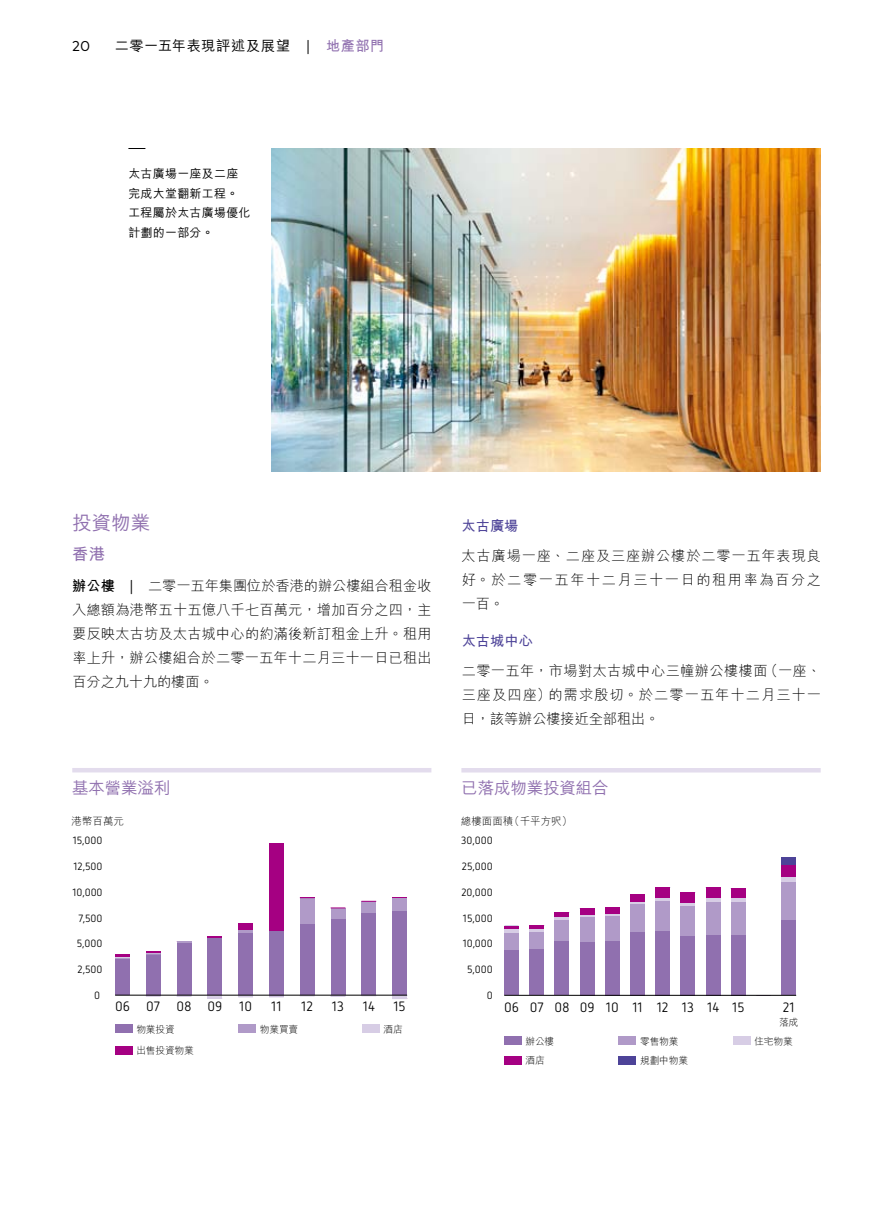
<style>
.page{position:relative;width:893px;height:1212px;background:#fff}
.page>*{position:absolute;margin:0;border:0;box-sizing:border-box;transform-origin:0 0}
.t1{font:500 19.5px "M Hei HK";color:#9070af}
.t2{font:500 16.5px "M Hei HK";letter-spacing:-.01em;color:#9070af}
.t3{font:700 16.5px "M Hei HK";color:#9070af}
.t4{font:300 14.25px/24px "M Hei HK";letter-spacing:.025em;color:#000;text-align:justify}
.t5{font:500 14.25px "M Hei HK";letter-spacing:.035em;color:#000}
.t6{font:700 14.25px "M Hei HK";color:#4d4398}
.t7{font:14.25px "Mark OT";color:#000}
.t8{font:13.5px "Netto OT";color:#000}
.t9{font:500 12px/19.5px "M Hei HK";letter-spacing:.02em;color:#000}
.t10{font:10.5px "Netto OT";color:#000}
.t11{font:300 10.5px "M Hei HK";color:#000}
.t12{font:300 9.75px/19.8px "M Hei HK";letter-spacing:-.02em;color:#000}
.s1{font-family:"Netto OT";font-weight:400}
.s2{font-weight:700;color:#9070af}
.s3{font-weight:700}
</style>
<div class="page">
<img style="left:271px;top:148px;width:550px;height:323px">
<svg style="left:128px;top:148px;width:17px;height:1px"></svg>
<hr style="left:115px;top:954px;width:15px;height:3px;background:#a50082">
<div style="left:238px;top:924px;width:15px;height:7px;background:#a50082"></div>
<div style="left:269px;top:843px;width:15px;height:89px;background:#a50082"></div>
<svg style="left:115px;top:957px;width:15px;height:2px"></svg>
<svg style="left:177px;top:942px;width:14px;height:2px"></svg>
<svg style="left:207px;top:936px;width:15px;height:2px"></svg>
<svg style="left:238px;top:931px;width:15px;height:2px"></svg>
<div style="left:300px;top:898px;width:15px;height:26px;background:#b09ac8"></div>
<div style="left:331px;top:908px;width:14px;height:11px;background:#b09ac8"></div>
<div style="left:361px;top:901px;width:15px;height:13px;background:#b09ac8"></div>
<div style="left:392px;top:898px;width:15px;height:13px;background:#b09ac8"></div>
<div style="left:115px;top:959px;width:15px;height:36px;background:#9070af"></div>
<div style="left:146px;top:953px;width:15px;height:42px;background:#9070af"></div>
<div style="left:177px;top:944px;width:14px;height:51px;background:#9070af"></div>
<div style="left:207px;top:938px;width:15px;height:57px;background:#9070af"></div>
<div style="left:238px;top:933px;width:15px;height:62px;background:#9070af"></div>
<div style="left:269px;top:932px;width:15px;height:63px;background:#9070af"></div>
<div style="left:300px;top:924px;width:15px;height:71px;background:#9070af"></div>
<div style="left:331px;top:919px;width:14px;height:76px;background:#9070af"></div>
<div style="left:361px;top:914px;width:15px;height:81px;background:#9070af"></div>
<div style="left:392px;top:911px;width:15px;height:84px;background:#9070af"></div>
<hr style="left:207px;top:995px;width:15px;height:3px;background:#d7cde5">
<hr style="left:392px;top:995px;width:15px;height:3px;background:#d7cde5">
<svg style="left:238px;top:996px;width:15px;height:1px"></svg>
<svg style="left:177px;top:996px;width:14px;height:1px"></svg>
<svg style="left:207px;top:998px;width:15px;height:1px"></svg>
<svg style="left:331px;top:996px;width:14px;height:1px"></svg>
<svg style="left:392px;top:998px;width:15px;height:1px"></svg>
<svg style="left:269px;top:996px;width:15px;height:1px"></svg>
<svg style="left:392px;top:897px;width:15px;height:1px"></svg>
<svg style="left:331px;top:907px;width:14px;height:2px"></svg>
<svg style="left:361px;top:901px;width:15px;height:1px"></svg>
<svg style="left:300px;top:897px;width:15px;height:2px"></svg>
<svg style="left:146px;top:951px;width:15px;height:3px"></svg>
<hr style="left:115px;top:995px;width:292px;height:1px;background:#000">
<div style="left:115px;top:1024px;width:17px;height:9px;background:#9070af"></div>
<div style="left:115px;top:1046px;width:17px;height:8px;background:#a50082"></div>
<div style="left:239px;top:1024px;width:17px;height:9px;background:#b09ac8"></div>
<div style="left:362px;top:1024px;width:17px;height:9px;background:#d7cde5"></div>
<div style="left:781px;top:857px;width:15px;height:8px;background:#4d4398"></div>
<svg style="left:504px;top:926px;width:15px;height:4px"></svg>
<hr style="left:529px;top:925px;width:15px;height:4px;background:#a50082">
<div style="left:555px;top:912px;width:14px;height:5px;background:#a50082"></div>
<div style="left:580px;top:908px;width:14px;height:7px;background:#a50082"></div>
<div style="left:605px;top:907px;width:15px;height:7px;background:#a50082"></div>
<div style="left:630px;top:895px;width:15px;height:7px;background:#a50082"></div>
<div style="left:655px;top:887px;width:15px;height:11px;background:#a50082"></div>
<div style="left:681px;top:892px;width:14px;height:11px;background:#a50082"></div>
<div style="left:706px;top:888px;width:14px;height:11px;background:#a50082"></div>
<div style="left:731px;top:888px;width:15px;height:10px;background:#a50082"></div>
<div style="left:781px;top:865px;width:15px;height:13px;background:#a50082"></div>
<hr style="left:504px;top:930px;width:15px;height:3px;background:#d7cde5">
<hr style="left:529px;top:929px;width:15px;height:3px;background:#d7cde5">
<hr style="left:555px;top:917px;width:14px;height:3px;background:#d7cde5">
<svg style="left:580px;top:915px;width:14px;height:2px"></svg>
<svg style="left:605px;top:914px;width:15px;height:2px"></svg>
<hr style="left:630px;top:902px;width:15px;height:3px;background:#d7cde5">
<hr style="left:655px;top:898px;width:15px;height:3px;background:#d7cde5">
<hr style="left:681px;top:903px;width:14px;height:3px;background:#d7cde5">
<hr style="left:706px;top:899px;width:14px;height:3px;background:#d7cde5">
<hr style="left:731px;top:898px;width:15px;height:4px;background:#d7cde5">
<hr style="left:781px;top:878px;width:15px;height:4px;background:#d7cde5">
<div style="left:504px;top:933px;width:15px;height:17px;background:#b09ac8"></div>
<div style="left:529px;top:932px;width:15px;height:17px;background:#b09ac8"></div>
<div style="left:555px;top:920px;width:14px;height:22px;background:#b09ac8"></div>
<div style="left:580px;top:917px;width:14px;height:25px;background:#b09ac8"></div>
<div style="left:605px;top:916px;width:15px;height:25px;background:#b09ac8"></div>
<div style="left:630px;top:905px;width:15px;height:27px;background:#b09ac8"></div>
<div style="left:655px;top:901px;width:15px;height:30px;background:#b09ac8"></div>
<div style="left:681px;top:906px;width:14px;height:30px;background:#b09ac8"></div>
<div style="left:706px;top:902px;width:14px;height:33px;background:#b09ac8"></div>
<div style="left:731px;top:902px;width:15px;height:33px;background:#b09ac8"></div>
<div style="left:781px;top:882px;width:15px;height:38px;background:#b09ac8"></div>
<div style="left:504px;top:950px;width:15px;height:45px;background:#9070af"></div>
<div style="left:529px;top:949px;width:15px;height:46px;background:#9070af"></div>
<div style="left:555px;top:942px;width:14px;height:53px;background:#9070af"></div>
<div style="left:580px;top:942px;width:14px;height:53px;background:#9070af"></div>
<div style="left:605px;top:941px;width:15px;height:54px;background:#9070af"></div>
<div style="left:630px;top:932px;width:15px;height:63px;background:#9070af"></div>
<div style="left:655px;top:931px;width:15px;height:64px;background:#9070af"></div>
<div style="left:681px;top:936px;width:14px;height:59px;background:#9070af"></div>
<div style="left:706px;top:935px;width:14px;height:60px;background:#9070af"></div>
<div style="left:731px;top:935px;width:15px;height:60px;background:#9070af"></div>
<div style="left:781px;top:920px;width:15px;height:75px;background:#9070af"></div>
<hr style="left:504px;top:995px;width:292px;height:1px;background:#000">
<div style="left:504px;top:1036px;width:17px;height:9px;background:#9070af"></div>
<div style="left:504px;top:1056px;width:17px;height:9px;background:#a50082"></div>
<div style="left:619px;top:1036px;width:17px;height:9px;background:#b09ac8"></div>
<div style="left:619px;top:1056px;width:17px;height:9px;background:#4d4398"></div>
<div style="left:733px;top:1036px;width:17px;height:9px;background:#d7cde5"></div>
<hr style="left:72px;top:768px;width:359px;height:4px;background:#e3dced">
<hr style="left:461px;top:768px;width:360px;height:4px;background:#e3dced">
<p class="t7" style="left:72px;top:37px;width:20px">20</p>
<p class="t5" style="left:115px;top:35px;width:271px">二零一五年表現評述及展望 <span class="s1">|</span> <span class="s2">地產部門</span></p>
<p class="t9" style="left:128px;top:163px;width:124px">太古廣場一座及二座完成大堂翻新工程。工程屬於太古廣場優化計劃的一部分。</p>
<h1 class="t1" style="left:72px;top:509px;width:79px">投資物業</h1>
<p class="t3" style="left:72px;top:542px;width:34px">香港</p>
<p class="t4" style="left:72px;top:573px;width:361px"><span class="s3">辦公樓</span> <span class="s1">|</span> 二零一五年集團位於香港的辦公樓組合租金收入總額為港幣五十五億八千七百萬元，增加百分之四，主要反映太古坊及太古城中心的約滿後新訂租金上升。租用率上升，辦公樓組合於二零一五年十二月三十一日已租出百分之九十九的樓面。</p>
<p class="t6" style="left:462px;top:515px;width:58px">太古廣場</p>
<p class="t4" style="left:462px;top:544px;width:361px">太古廣場一座、二座及三座辦公樓於二零一五年表現良好。於二零一五年十二月三十一日的租用率為百分之一百。</p>
<p class="t6" style="left:462px;top:630px;width:73px">太古城中心</p>
<p class="t4" style="left:462px;top:659px;width:361px">二零一五年，市場對太古城中心三幢辦公樓樓面（一座、三座及四座）的需求殷切。於二零一五年十二月三十一日，該等辦公樓接近全部租出。</p>
<p class="t2" style="left:72px;top:776px;width:100px">基本營業溢利</p>
<p class="t2" style="left:461px;top:776px;width:149px">已落成物業投資組合</p>
<p class="t11" style="left:72px;top:815px;width:54px">港幣百萬元</p>
<p class="t11" style="left:461px;top:816px;width:113px">總樓面面積（千平方呎）</p>
<p class="t10" style="left:73px;top:834px;width:31px">15,000</p>
<p class="t10" style="left:461px;top:834px;width:33px">30,000</p>
<p class="t10" style="left:73px;top:860px;width:31px">12,500</p>
<p class="t10" style="left:462px;top:860px;width:33px">25,000</p>
<p class="t10" style="left:72px;top:886px;width:32px">10,000</p>
<p class="t10" style="left:461px;top:886px;width:33px">20,000</p>
<p class="t10" style="left:79px;top:911px;width:26px">7,500</p>
<p class="t10" style="left:463px;top:911px;width:31px">15,000</p>
<p class="t10" style="left:77px;top:937px;width:27px">5,000</p>
<p class="t10" style="left:463px;top:937px;width:32px">10,000</p>
<p class="t10" style="left:77px;top:963px;width:27px">2,500</p>
<p class="t10" style="left:467px;top:963px;width:27px">5,000</p>
<p class="t10" style="left:94px;top:989px;width:7px">0</p>
<p class="t10" style="left:487px;top:989px;width:7px">0</p>
<p class="t8" style="left:115px;top:998px;width:109px">06 07 08 09</p>
<p class="t8" style="left:239px;top:998px;width:14px">10</p>
<p class="t8" style="left:271px;top:998px;width:12px">11</p>
<p class="t8" style="left:301px;top:998px;width:13px">12</p>
<p class="t8" style="left:332px;top:998px;width:14px">13</p>
<p class="t8" style="left:363px;top:998px;width:13px">14</p>
<p class="t8" style="left:393px;top:998px;width:14px">15</p>
<p class="t8" style="left:504px;top:998px;width:242px">06 07 08 09 10 11 12 13 14 15</p>
<p class="t8" style="left:783px;top:998px;width:13px">21</p>
<p class="t12" style="left:136px;top:1019px;width:40px">物業投資</p>
<p class="t12" style="left:136px;top:1040px;width:59px">出售投資物業</p>
<p class="t12" style="left:260px;top:1019px;width:40px">物業買賣</p>
<p class="t12" style="left:383px;top:1019px;width:21px">酒店</p>
<p class="t12" style="left:779px;top:1012px;width:21px">落成</p>
<p class="t12" style="left:525px;top:1031px;width:30px">辦公樓酒店</p>
<p class="t12" style="left:640px;top:1031px;width:49px">零售物業規劃中物業</p>
<p class="t12" style="left:754px;top:1031px;width:40px">住宅物業</p>
</div>
